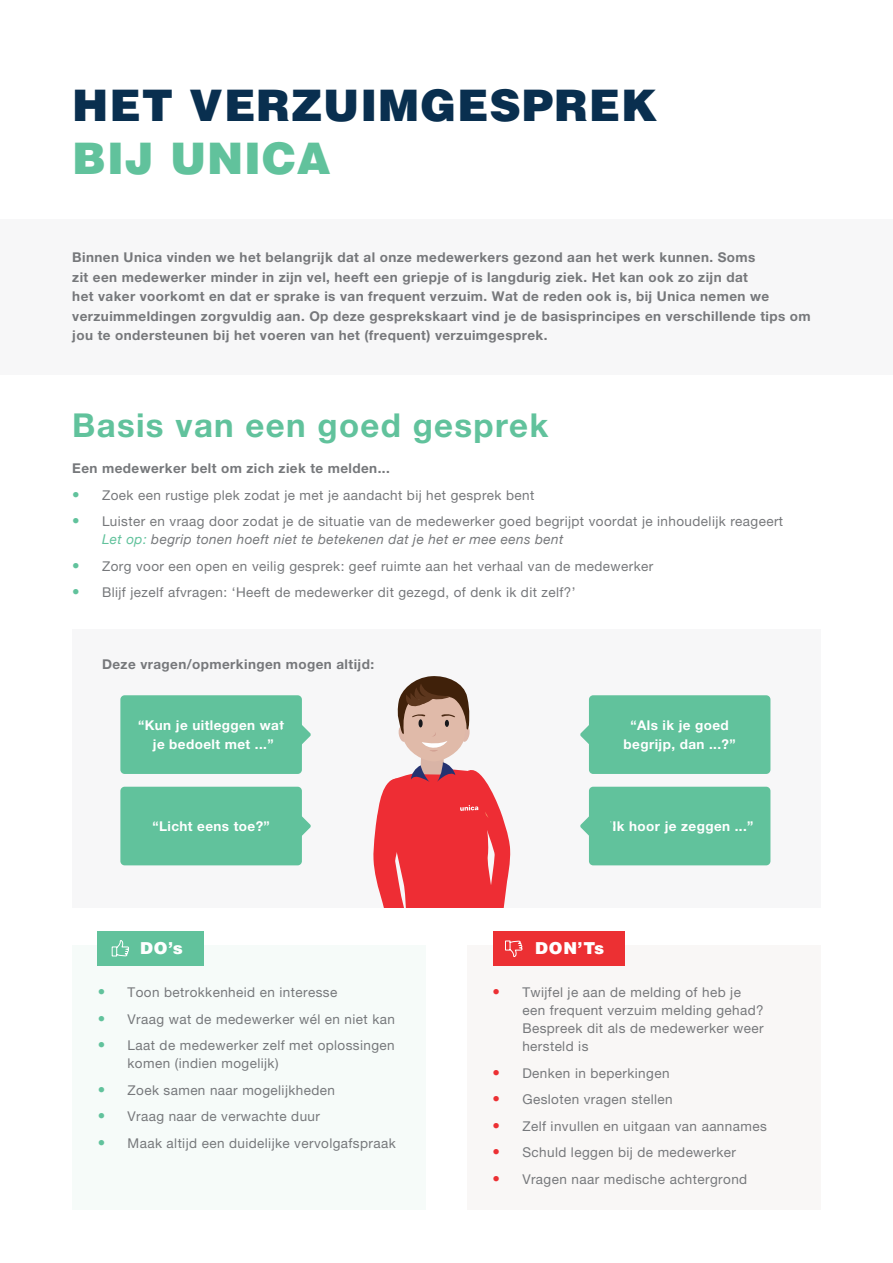
<style>
.page{position:relative;width:893px;height:1263px;background:#fff}
.page>*{position:absolute;margin:0;border:0;box-sizing:border-box;transform-origin:0 0}
.t1{font:900 43.5px "Helvetica LT Std";letter-spacing:.02em;color:#092f4f}
.t2{font:900 43.5px "Helvetica LT Std";letter-spacing:.02em;color:#61c29c}
.t3{font:700 33px "Helvetica Neue LT Pro";letter-spacing:.04em;color:#61c29c}
.t4{font:900 16.5px "Helvetica LT Std";letter-spacing:.05em;color:#fff}
.t5{font:13.5px/18px "Helvetica Neue LT Pro";letter-spacing:.03em;color:#76787b}
.t6{font:700 13.5px/19.5px "Helvetica Neue LT Pro";letter-spacing:.03em;color:#76787b}
.t7{font:700 13.5px/19.5px "Helvetica Neue LT Pro";letter-spacing:.03em;color:#fff;text-align:center}
.t8{font:italic 13.5px "Helvetica Neue";letter-spacing:.03em;color:#76787b}
.s1{font-size:15px;color:#61c29c}
.s2{color:#61c29c}
.s3{font-size:15px;color:#ec3033}
</style>
<div class="page">
<svg style="left:120px;top:695px;width:651px;height:171px"></svg>
<div style="left:0;top:219px;width:893px;height:155px;background:#f7f7f8"></div>
<div style="left:120px;top:787px;width:182px;height:78px;background:#61c29c;border-radius:4px"></div>
<svg style="left:301px;top:809px;width:10px;height:34px"></svg>
<div style="left:120px;top:695px;width:182px;height:79px;background:#61c29c;border-radius:4px"></div>
<svg style="left:301px;top:718px;width:10px;height:33px"></svg>
<div style="left:589px;top:787px;width:181px;height:78px;background:#61c29c;border-radius:4px"></div>
<svg style="left:580px;top:809px;width:9px;height:34px"></svg>
<div style="left:589px;top:695px;width:181px;height:79px;background:#61c29c;border-radius:4px"></div>
<svg style="left:580px;top:718px;width:9px;height:33px"></svg>
<div style="left:72px;top:945px;width:354px;height:264px;background:#f6fbf9"></div>
<div style="left:98px;top:931px;width:106px;height:34px;background:#61c29c"></div>
<svg style="left:111px;top:940px;width:18px;height:17px"></svg>
<div style="left:467px;top:945px;width:354px;height:264px;background:#f9f7f6"></div>
<div style="left:493px;top:931px;width:131px;height:34px;background:#ec3033"></div>
<svg style="left:373px;top:676px;width:150px;height:290px"></svg>
<h1 class="t1" style="left:72px;top:77px;width:586px">HET VERZUIMGESPREK</h1>
<h1 class="t2" style="left:72px;top:130px;width:260px">BIJ UNICA</h1>
<p class="t6" style="left:72px;top:248px;width:740px">Binnen Unica vinden we het belangrijk dat al onze medewerkers gezond aan het werk kunnen. Soms<br>zit een medewerker minder in zijn vel, heeft een griepje of is langdurig ziek. Het kan ook zo zijn dat<br>het vaker voorkomt en dat er sprake is van frequent verzuim. Wat de reden ook is, bij Unica nemen we verzuimmeldingen zorgvuldig aan. Op deze gesprekskaart vind je de basisprincipes en verschillende tips om jou te ondersteunen bij het voeren van het (frequent) verzuimgesprek.</p>
<h2 class="t3" style="left:72px;top:405px;width:478px">Basis van een goed gesprek</h2>
<p class="t6" style="left:72px;top:458px;width:319px">Een medewerker belt om zich ziek te melden...</p>
<p class="t5" style="left:72px;top:486px;width:464px"><span class="s1">•</span> Zoek een rustige plek zodat je met je aandacht bij het gesprek bent</p>
<p class="t5" style="left:72px;top:512px;width:712px"><span class="s1">•</span> Luister en vraag door zodat je de situatie van de medewerker goed begrijpt voordat je inhoudelijk reageert</p>
<p class="t8" style="left:102px;top:530px;width:463px"><span class="s2">Let op:</span> begrip tonen hoeft niet te betekenen dat je het er mee eens bent</p>
<p class="t5" style="left:72px;top:557px;width:583px"><span class="s1">•</span> Zorg voor een open en veilig gesprek: geef ruimte aan het verhaal van de medewerker</p>
<p class="t5" style="left:72px;top:583px;width:505px"><span class="s1">•</span> Blijf jezelf afvragen: ‘Heeft de medewerker dit gezegd, of denk ik dit zelf?’</p>
<p class="t6" style="left:102px;top:654px;width:274px">Deze vragen/opmerkingen mogen altijd:</p>
<p class="t7" style="left:138px;top:715px;width:148px">“Kun je uitleggen wat je bedoelt met ...”</p>
<p class="t7" style="left:624px;top:715px;width:114px">“Als ik je goed begrijp, dan ...?”</p>
<p class="t7" style="left:152px;top:816px;width:119px">“Licht eens toe?”</p>
<p class="t7" style="left:606px;top:816px;width:149px">“Ik hoor je zeggen ...”</p>
<p class="t4" style="left:140px;top:937px;width:44px">DO’s</p>
<p class="t4" style="left:535px;top:937px;width:71px">DON’Ts</p>
<p class="t5" style="left:98px;top:983px;width:241px"><span class="s1">•</span> Toon betrokkenheid en interesse</p>
<p class="t5" style="left:98px;top:1009px;width:299px"><span class="s1">•</span> Vraag wat de medewerker wél en niet kan</p>
<p class="t5" style="left:128px;top:1036px;width:269px;text-indent:-30px"><span class="s1">•</span> Laat de medewerker zelf met oplossingen komen (indien mogelijk)</p>
<p class="t5" style="left:98px;top:1080px;width:239px"><span class="s1">•</span> Zoek samen naar mogelijkheden</p>
<p class="t5" style="left:98px;top:1107px;width:224px"><span class="s1">•</span> Vraag naar de verwachte duur</p>
<p class="t5" style="left:98px;top:1133px;width:299px"><span class="s1">•</span> Maak altijd een duidelijke vervolgafspraak</p>
<p class="t5" style="left:522px;top:983px;width:243px;text-indent:-30px"><span class="s3">•</span> Twijfel je aan de melding of heb je een frequent verzuim melding gehad?<br>Bespreek dit als de medewerker weer hersteld is</p>
<p class="t5" style="left:493px;top:1063px;width:178px"><span class="s3">•</span> Denken in beperkingen</p>
<p class="t5" style="left:493px;top:1090px;width:182px"><span class="s3">•</span> Gesloten vragen stellen</p>
<p class="t5" style="left:493px;top:1116px;width:276px"><span class="s3">•</span> Zelf invullen en uitgaan van aannames</p>
<p class="t5" style="left:493px;top:1143px;width:245px"><span class="s3">•</span> Schuld leggen bij de medewerker</p>
<p class="t5" style="left:493px;top:1169px;width:256px"><span class="s3">•</span> Vragen naar medische achtergrond</p>
</div>
